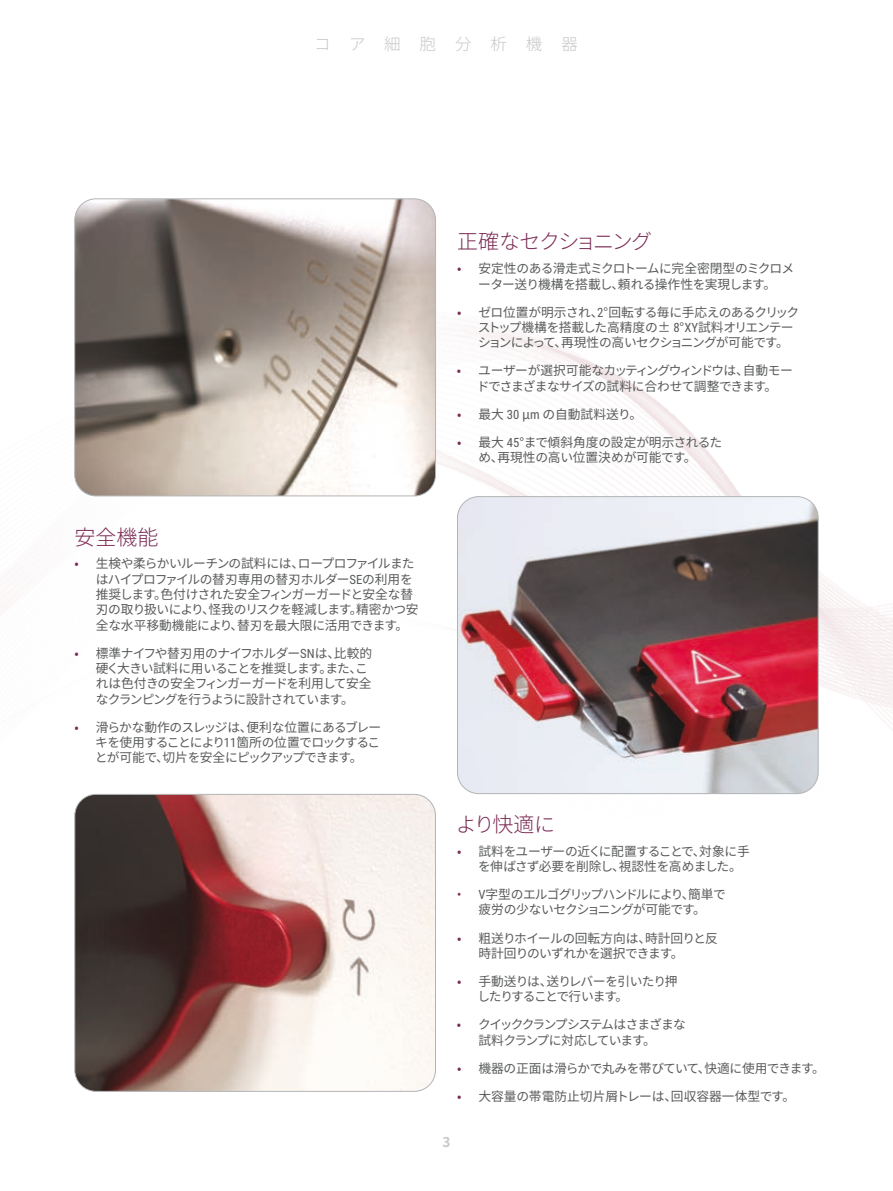
<style>
.page{position:relative;width:893px;height:1191px;background:#fff}
.page>*{position:absolute;margin:0;border:0;box-sizing:border-box;transform-origin:0 0}
.t1{font:300 21px "Noto Sans CJ Kjp";letter-spacing:-.075em;color:#7c2c56}
.t2{font:300 21px "Noto Sans CJ Kjp";letter-spacing:-.05em;color:#7c2c56}
.t3{font:300 16.5px "Noto Sans CJ Kjp";letter-spacing:1.15em;color:#c7c7c7}
.t4{font:700 13.5px "Noto Sans CJ Kjp";color:#c7c7c7}
.t5{font:12.75px/15.3px "Noto Sans CJ Kjp";letter-spacing:-.05em;color:#595a5b}
.t6{font:12.75px "Noto Sans CJ Kjp";color:#595a5b}
.t7{font:12.75px/15.3px "Noto Sans CJ Kjp";letter-spacing:-.015em;color:#595a5b;text-align:center}
.t8{font:12.75px/15.3px "Noto Sans CJ Kjp";letter-spacing:-.095em;color:#595a5b}
.t9{font:12.75px/15.3px "Noto Sans CJ Kjp";letter-spacing:-.08em;color:#595a5b}
.s1{color:#7c2c56}
.s2{font-family:"Roboto Condensed"}
.s3{font-family:"Roboto Condensed";color:#7c2c56}
</style>
<div class="page">
<img style="left:1px;top:327px;width:892px;height:765px">
<img style="left:75px;top:200px;width:361px;height:296px">
<div style="left:74px;top:198px;width:362px;height:298px;border:1px solid #b2b4b6;border-radius:21px"></div>
<img style="left:457px;top:496px;width:361px;height:297px">
<div style="left:457px;top:496px;width:362px;height:298px;border:1px solid #b2b4b6;border-radius:21px"></div>
<img style="left:75px;top:794px;width:360px;height:297px">
<div style="left:74px;top:794px;width:362px;height:297px;border:1px solid #b2b4b6;border-radius:21px"></div>
<p class="t3" style="left:314px;top:35px;width:265px">コア細胞分析機器</p>
<h1 class="t1" style="left:457px;top:230px;width:197px">正確なセクショニング</h1>
<p class="t5" style="left:457px;top:261px;width:338px;text-align:center"><span class="s1">•</span> 安定性のある滑走式ミクロトームに完全密閉型のミクロメーター送り機構を搭載し、頼れる操作性を実現します。</p>
<p class="t5" style="left:478px;top:304px;width:323px;text-indent:-21px"><span class="s1">•</span> ゼロ位置が明示され、<span class="s2">2</span>°回転する毎に手応えのあるクリックストップ機構を搭載した高精度の± <span class="s2">8</span>°<span class="s2">XY</span>試料オリエンテーションによって、再現性の高いセクショニングが可能です。</p>
<p class="t5" style="left:457px;top:363px;width:337px;text-align:center"><span class="s1">•</span> ユーザーが選択可能なカッティングウィンドウは、自動モードでさまざまなサイズの試料に合わせて調整できます。</p>
<p class="t6" style="left:457px;top:407px;width:186px"><span class="s1">•</span> 最大 <span class="s2">30</span> µ<span class="s2">m</span> の自動試料送り。</p>
<p class="t7" style="left:457px;top:434px;width:267px"><span class="s1">•</span> 最大 <span class="s2">45</span>°まで傾斜角度の設定が明示されるため、再現性の高い位置決めが可能です。</p>
<h1 class="t2" style="left:74px;top:525px;width:85px">安全機能</h1>
<p class="t5" style="left:96px;top:556px;width:324px;text-indent:-21px"><span class="s1">•</span> 生検や柔らかいルーチンの試料には、ロープロファイルまたはハイプロファイルの替刃専用の替刃ホルダー<span class="s2">SE</span>の利用を推奨します。色付けされた安全フィンガーガードと安全な替刃の取り扱いにより、怪我のリスクを軽減します。精密かつ安全な水平移動機能により、替刃を最大限に活用できます。</p>
<p class="t5" style="left:96px;top:645px;width:278px;text-indent:-21px"><span class="s1">•</span> 標準ナイフや替刃用のナイフホルダー<span class="s2">SN</span>は、比較的硬く大きい試料に用いることを推奨します。また、これは色付きの安全フィンガーガードを利用して安全なクランピングを行うように設計されています。</p>
<p class="t5" style="left:95px;top:719px;width:287px;text-align:justify;text-indent:-21px"><span class="s1">•</span> 滑らかな動作のスレッジは、便利な位置にあるブレーキを使用することにより<span class="s2">11</span>箇所の位置でロックすることが可能で、切片を安全にピックアップできます。</p>
<h1 class="t2" style="left:456px;top:812px;width:101px">より快適に</h1>
<p class="t5" style="left:478px;top:843px;width:273px;text-indent:-21px"><span class="s1">•</span> 試料をユーザーの近くに配置することで、対象に手を伸ばさず必要を削除し、視認性を高めました。</p>
<p class="t5" style="left:457px;top:887px;width:270px;text-align:center"><span class="s3">•</span> <span class="s2">V</span>字型のエルゴグリップハンドルにより、簡単で疲労の少ないセクショニングが可能です。</p>
<p class="t5" style="left:478px;top:930px;width:241px;text-indent:-21px"><span class="s1">•</span> 粗送りホイールの回転方向は、時計回りと反時計回りのいずれかを選択できます。</p>
<p class="t9" style="left:477px;top:973px;width:202px;text-indent:-20px"><span class="s1">•</span> 手動送りは、送りレバーを引いたり押したりすることで行います。</p>
<p class="t8" style="left:478px;top:1017px;width:209px;text-indent:-22px"><span class="s1">•</span> クイッククランプシステムはさまざまな試料クランプに対応しています。</p>
<p class="t5" style="left:457px;top:1060px;width:369px"><span class="s1">•</span> 機器の正面は滑らかで丸みを帯びていて、快適に使用できます。</p>
<p class="t6" style="left:457px;top:1088px;width:339px"><span class="s1">•</span> 大容量の帯電防止切片屑トレーは、回収容器一体型です。</p>
<p class="t4" style="left:442px;top:1134px;width:9px">3</p>
</div>
